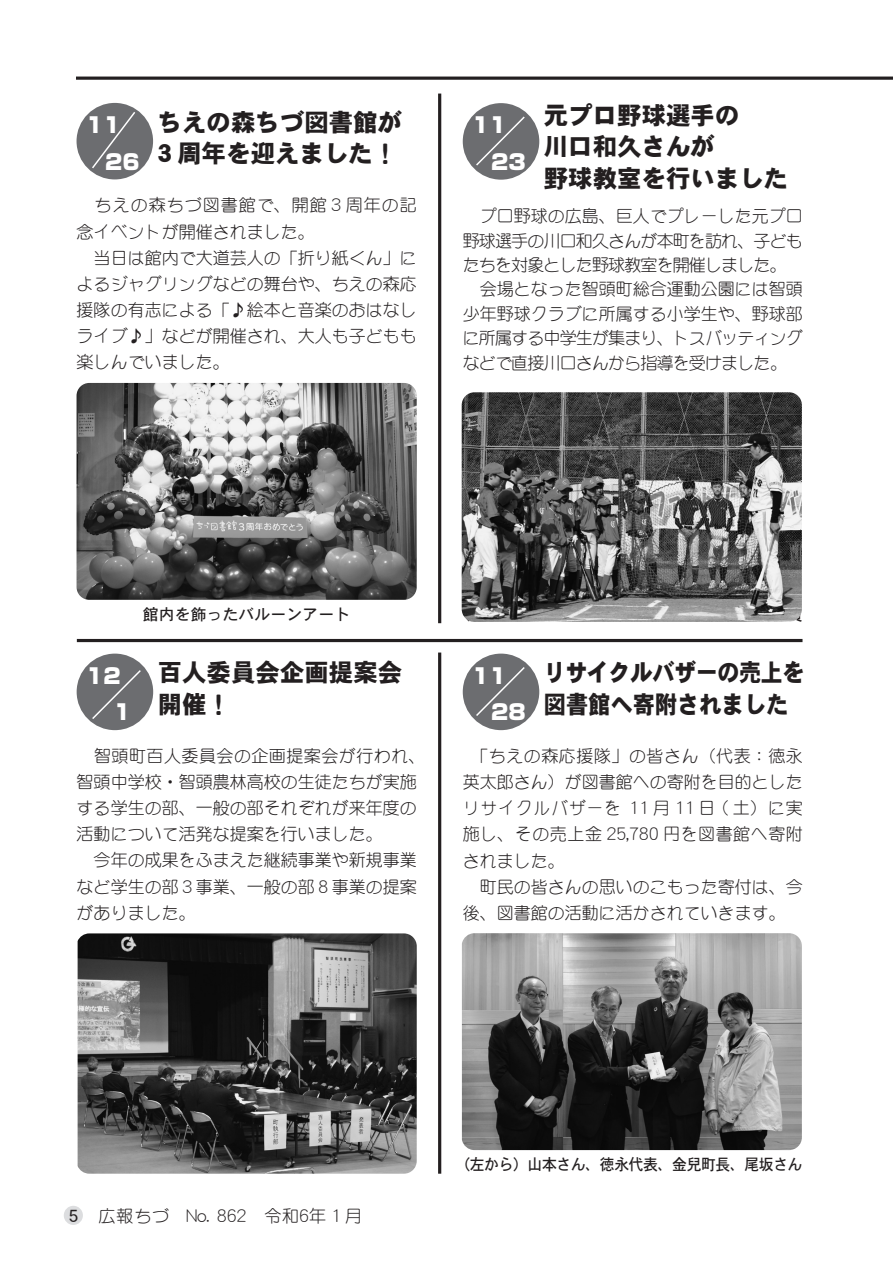
<style>
.page{position:relative;width:893px;height:1263px;background:#fff}
.page>*{position:absolute;margin:0;border:0;box-sizing:border-box;transform-origin:0 0}
.t1{font:24.45px/32px "DFHS Gothic W9 WINP RKSJ H";color:#231f20}
.t2{font:24.45px/32px "DFHS Gothic W9 WINP RKSJ H";letter-spacing:-.025em;color:#231f20;scale:.91 1}
.t3{font:900 21.3px "Shin Go Pro";color:#fff}
.t4{font:16.95px/26.1px "DF Maru Gothic Lt WINP RKSJ H";color:#231f20}
.t5{font:16.95px/24.5px "DF Maru Gothic Lt WINP RKSJ H";letter-spacing:-.05em;color:#231f20}
.t6{font:16.95px "DF Maru Gothic Lt WINP RKSJ H";letter-spacing:.05em;color:#231f20}
.t7{font:15.9px "DFHS Gothic W5 WINP RKSJ H";letter-spacing:-.025em;color:#231f20;scale:.93 1}
.t8{font:15.9px "DFHS Gothic W5 WINP RKSJ H";color:#231f20}
.s1{font-family:"DFHS Gothic W5 WINP RKSJ H"}
</style>
<div class="page">
<div style="left:64px;top:1206px;width:19px;height:19px;background:#dcdddf;border-radius:50%"></div>
<div style="left:77px;top:654px;width:76px;height:76px;background:#6c6d70;border-radius:50%"></div>
<div style="left:463px;top:654px;width:76px;height:76px;background:#6c6d70;border-radius:50%"></div>
<div style="left:463px;top:103px;width:76px;height:77px;background:#6c6d70;border-radius:50%"></div>
<svg style="left:92px;top:670px;width:50px;height:51px"></svg>
<svg style="left:476px;top:667px;width:49px;height:49px"></svg>
<svg style="left:476px;top:116px;width:49px;height:50px"></svg>
<div style="left:77px;top:103px;width:76px;height:76px;background:#6c6d70;border-radius:50%"></div>
<svg style="left:90px;top:110px;width:46px;height:59px"></svg>
<img style="left:462px;top:933px;width:340px;height:217px">
<img style="left:462px;top:392px;width:340px;height:230px">
<hr style="left:77px;top:639px;width:725px;height:3px;background:#231f20">
<hr style="left:438px;top:652px;width:3px;height:522px;background:#231f20">
<hr style="left:438px;top:94px;width:3px;height:529px;background:#231f20">
<hr style="left:76px;top:77px;width:817px;height:3px;background:#231f20">
<img style="left:78px;top:933px;width:339px;height:241px">
<img style="left:77px;top:383px;width:340px;height:217px">
<h1 class="t1" style="left:158px;top:106px;width:246px">ちえの森ちづ図書館が<br>3 周年を迎えました！</h1>
<p class="t3" style="left:86px;top:108px;width:36px">11</p>
<p class="t3" style="left:472px;top:108px;width:36px">11</p>
<p class="t3" style="left:105px;top:145px;width:36px">26</p>
<p class="t3" style="left:491px;top:145px;width:36px">23</p>
<h1 class="t1" style="left:544px;top:100px;width:246px">元プロ野球選手の<br>川口和久さんが<br>野球教室を行いました</h1>
<p class="t4" style="left:77px;top:193px;width:342px;text-indent:18px">ちえの森ちづ図書館で、開館 3 周年の記念イベントが開催されました。<br>　当日は館内で大道芸人の「折り紙くん」によるジャグリングなどの舞台や、ちえの森応援隊の有志による「♪絵本と音楽のおはなしライブ♪」などが開催され、大人も子どもも楽しんでいました。</p>
<p class="t5" style="left:463px;top:204px;width:342px">　プロ野球の広島、巨人でプレーした元プロ野球選手の川口和久さんが本町を訪れ、子どもたちを対象とした野球教室を開催しました。　会場となった智頭町総合運動公園には智頭少年野球クラブに所属する小学生や、野球部に所属する中学生が集まり、トスバッティングなどで直接川口さんから指導を受けました。</p>
<p class="t8" style="left:143px;top:606px;width:209px">館内を飾ったバルーンアート</p>
<h1 class="t1" style="left:158px;top:657px;width:246px">百人委員会企画提案会開催！</h1>
<p class="t3" style="left:86px;top:659px;width:36px">12</p>
<p class="t3" style="left:472px;top:659px;width:36px">11</p>
<p class="t3" style="left:114px;top:695px;width:19px">1</p>
<p class="t3" style="left:491px;top:695px;width:36px">28</p>
<h1 class="t2" style="left:544px;top:657px;width:288px">リサイクルバザーの売上を図書館へ寄附されました</h1>
<p class="t4" style="left:77px;top:743px;width:350px;text-indent:17px">智頭町百人委員会の企画提案会が行われ、智頭中学校・智頭農林高校の生徒たちが実施する学生の部、一般の部それぞれが来年度の活動について活発な提案を行いました。<br>　今年の成果をふまえた継続事業や新規事業など学生の部３事業、一般の部８事業の提案がありました。</p>
<p class="t4" style="left:463px;top:743px;width:342px;text-indent:9px">「ちえの森応援隊」の皆さん（代表：徳永英太郎さん）が図書館への寄附を目的としたリサイクルバザーを 11 月 11 日 ( 土）に実施し、その売上金 25,780 円を図書館へ寄附されました。<br>　町民の皆さんの思いのこもった寄付は、今後、図書館の活動に活かされていきます。</p>
<p class="t6" style="left:69px;top:1208px;width:295px"><span class="s1">5</span> 広報ちづ　No. 862　令和6年１月</p>
<p class="t7" style="left:455px;top:1157px;width:375px">（左から）山本さん、徳永代表、金兒町長、尾坂さん</p>
</div>
